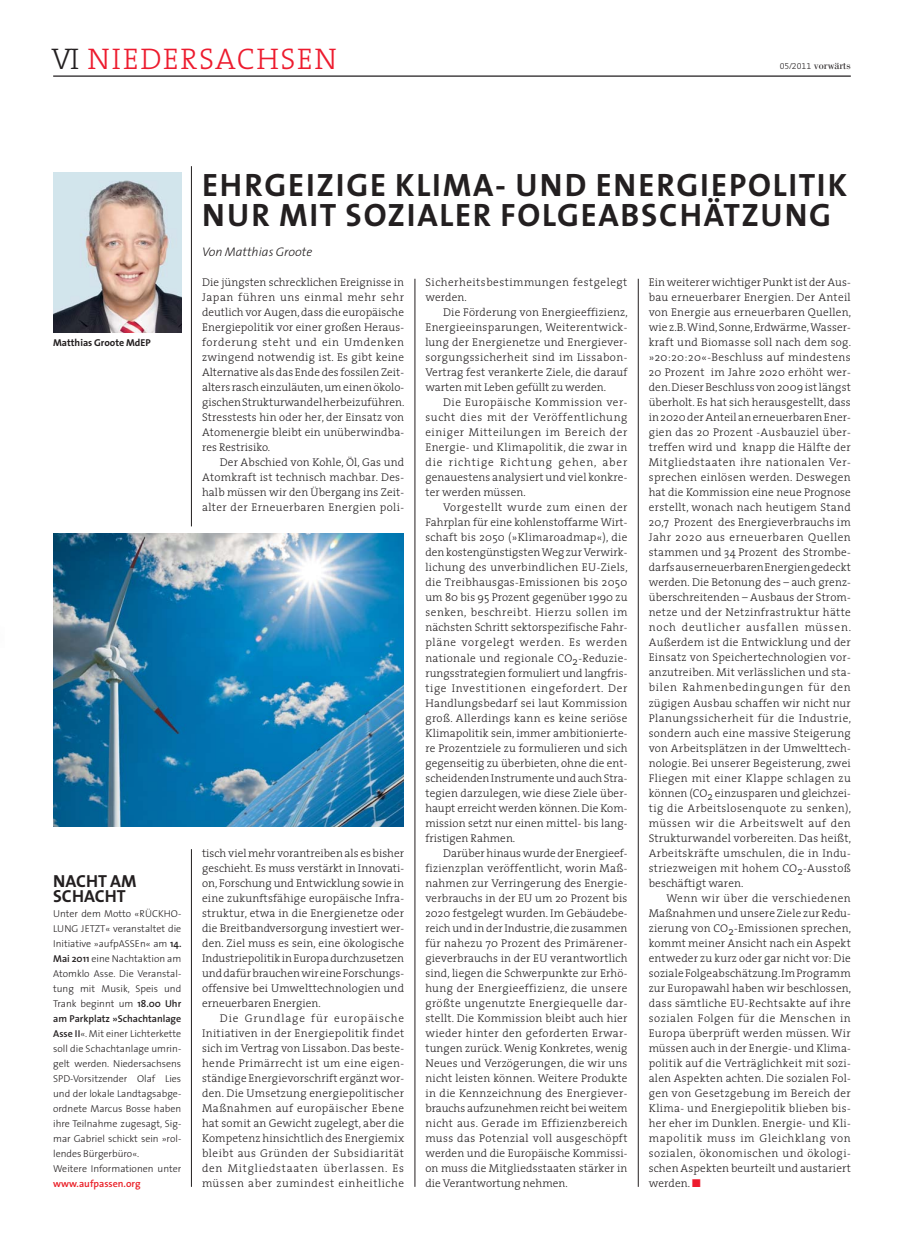
<style>
.page{position:relative;width:904px;height:1241px;background:#fff}
.page>*{position:absolute;margin:0;border:0;box-sizing:border-box;transform-origin:0 0}
.t1{font:32.5px/30px "The Sans Bold Caps";letter-spacing:.055em;color:#231f20}
.t2{font:30px "The Serif Light Caps";letter-spacing:.05em;color:#ed1b2e}
.t3{font:700 17.5px/15px "The Sans";color:#231f20}
.t4{font:italic 300 12.5px "The Sans";letter-spacing:.005em;color:#231f20}
.t5{font:300 11.25px/15px "The Serif";letter-spacing:.015em;color:#231f20;text-align:justify}
.t6{font:300 11.25px/15px "The Serif";letter-spacing:.045em;color:#231f20}
.t7{font:11.25px "Bodoni";color:#231f20}
.t8{font:300 10px/15px "The Sans";color:#231f20}
.t9{font:700 10px "The Sans";color:#231f20}
.t10{font:600 10px "The Sans";color:#ea1d25}
.s1{color:#231f20}
.s2{font-family:"The Serif Light Expert";font-size:8.75px}
.s3{font-weight:600}
.s4{color:#ed1b2e}
</style>
<div class="page">
<hr style="left:53px;top:75px;width:797px;height:2px;background:#231f20">
<hr style="left:191px;top:166px;width:1px;height:360px;background:#231f20">
<hr style="left:191px;top:849px;width:1px;height:337px;background:#231f20">
<hr style="left:415px;top:279px;width:1px;height:907px;background:#231f20">
<hr style="left:638px;top:279px;width:1px;height:907px;background:#231f20">
<img style="left:53px;top:173px;width:128px;height:159px">
<img style="left:53px;top:534px;width:350px;height:292px">
<h2 class="t2" style="left:51px;top:41px;width:287px"><span class="s1">VI</span> NIEDERSACHSEN</h2>
<p class="t7" style="left:779px;top:61px;width:72px"><span class="s2">05/2011</span> vorwärts</p>
<p class="t9" style="left:53px;top:338px;width:99px">Matthias Groote MdEP</p>
<h3 class="t3" style="left:53px;top:873px;width:85px">NACHT AM<br>SCHACHT</h3>
<p class="t8" style="left:53px;top:906px;width:130px">Unter dem Motto «RÜCKHO-<br>LUNG JETZT« veranstaltet die<br>Initiative »aufpASSEn« am <span class="s3">14.<br>Mai 2011</span> eine Nachtaktion am<br>Atomklo Asse. Die Veranstal&shy;tung mit Musik, Speis und<br>Trank beginnt um <span class="s3">18.00 Uhr am Parkplatz »Schachtanlage<br>Asse II</span>«. Mit einer Lichterkette soll die Schachtanlage umrin&shy;gelt werden. Niedersachsens<br>SPD-Vorsitzender Olaf Lies und der lokale Landtagsabge&shy;ordnete Marcus Bosse haben ihre Teilnahme zugesagt, Sig&shy;mar Gabriel schickt sein »rol&shy;lendes Bürgerbüro«.<br>Weitere Informationen unter</p>
<p class="t10" style="left:53px;top:1179px;width:89px">www.aufpassen.org</p>
<h1 class="t1" style="left:202px;top:170px;width:646px">EHRGEIZIGE KLIMA- UND ENERGIEPOLITIK<br>NUR MIT SOZIALER FOLGEABSCHÄTZUNG</h1>
<p class="t4" style="left:202px;top:247px;width:112px">Von Matthias Groote</p>
<p class="t6" style="left:425px;top:275px;width:203px">Sicherheitsbestimmungen festgelegt werden.</p>
<p class="t5" style="left:425px;top:305px;width:204px;text-indent:18px">Die Förderung von Energieeffizienz, Energieeinsparungen, Weiterentwick&shy;lung der Energienetze und Energiever&shy;sorgungssicherheit sind im Lissabon-Vertrag fest verankerte Ziele, die darauf warten mit Leben gefüllt zu werden.</p>
<p class="t5" style="left:425px;top:395px;width:203px;text-indent:18px">Die Europäische Kommission ver&shy;sucht dies mit der Veröffentlichung einiger Mitteilungen im Bereich der Energie- und Klimapolitik, die zwar in die richtige Richtung gehen, aber genauestens analysiert und viel konkre&shy;ter werden müssen.</p>
<p class="t5" style="left:425px;top:500px;width:204px;text-indent:18px">Vorgestellt wurde zum einen der Fahrplan für eine kohlenstoffarme Wirt&shy;schaft bis 2050 (»Klimaroadmap«), die den kostengünstigsten Weg zur Verwirk&shy;lichung des unverbindlichen EU-Ziels, die Treibhausgas-Emissionen bis 2050 um 80 bis 95 Prozent gegenüber 1990 zu senken, beschreibt. Hierzu sollen im nächsten Schritt sektorspezifische Fahr&shy;pläne vorgelegt werden. Es werden nationale und regionale CO2-Reduzie&shy;rungsstrategien formuliert und langfris&shy;tige Investitionen eingefordert. Der Handlungsbedarf sei laut Kommission groß. Allerdings kann es keine seriöse Klimapolitik sein, immer ambitionierte&shy;re Prozentziele zu formulieren und sich gegenseitig zu überbieten, ohne die ent&shy;scheidenden Instrumente und auch Stra&shy;tegien darzulegen, wie diese Ziele über&shy;haupt erreicht werden können. Die Kom&shy;mission setzt nur einen mittel- bis lang&shy;fristigen Rahmen.</p>
<p class="t5" style="left:425px;top:845px;width:203px;text-indent:18px">Darüber hinaus wurde der Energieef&shy;fizienzplan veröffentlicht, worin Maß&shy;nahmen zur Verringerung des Energie&shy;verbrauchs in der EU um 20 Prozent bis 2020 festgelegt wurden. Im Gebäudebe&shy;reich und in der Industrie, die zusammen für nahezu 70 Prozent des Primärener&shy;gieverbrauchs in der EU verantwortlich sind, liegen die Schwerpunkte zur Erhö&shy;hung der Energieeffizienz, die unsere größte ungenutzte Energiequelle dar&shy;stellt. Die Kommission bleibt auch hier wieder hinter den geforderten Erwar&shy;tungen zurück. Wenig Konkretes, wenig Neues und Verzögerungen, die wir uns nicht leisten können. Weitere Produkte in die Kennzeichnung des Energiever&shy;brauchs aufzunehmen reicht bei weitem nicht aus. Gerade im Effizienzbereich muss das Potenzial voll ausgeschöpft werden und die Europäische Kommissi&shy;on muss die Mitgliedsstaaten stärker in die Verantwortung nehmen.</p>
<p class="t5" style="left:202px;top:275px;width:204px">Die jüngsten schrecklichen Ereignisse in Japan führen uns einmal mehr sehr deutlich vor Augen, dass die europäische Energiepolitik vor einer großen Heraus&shy;forderung steht und ein Umdenken zwingend notwendig ist. Es gibt keine Alternative als das Ende des fossilen Zeit&shy;alters rasch einzuläuten, um einen ökolo&shy;gischen Strukturwandel herbeizuführen.<br>Stresstests hin oder her, der Einsatz von Atomenergie bleibt ein unüberwindba&shy;res Restrisiko.</p>
<p class="t5" style="left:202px;top:455px;width:203px;text-indent:18px">Der Abschied von Kohle, Öl, Gas und Atomkraft ist technisch machbar. Des&shy;halb müssen wir den Übergang ins Zeit&shy;alter der Erneuerbaren Energien poli-</p>
<p class="t5" style="left:648px;top:275px;width:204px">Ein weiterer wichtiger Punkt ist der Aus&shy;bau erneuerbarer Energien. Der Anteil von Energie aus erneuerbaren Quellen, wie z.B. Wind, Sonne, Erdwärme, Wasser&shy;kraft und Biomasse soll nach dem sog. »20:20:20«-Beschluss auf mindestens 20 Prozent im Jahre 2020 erhöht wer&shy;den. Dieser Beschluss von 2009 ist längst überholt. Es hat sich herausgestellt, dass in 2020 der Anteil an erneuerbaren Ener&shy;gien das 20 Prozent -Ausbauziel über&shy;treffen wird und knapp die Hälfte der Mitgliedstaaten ihre nationalen Ver&shy;sprechen einlösen werden. Deswegen hat die Kommission eine neue Prognose erstellt, wonach nach heutigem Stand 20,7 Prozent des Energieverbrauchs im Jahr 2020 aus erneuerbaren Quellen stammen und 34 Prozent des Strombe&shy;darfs aus erneuerbaren Energien gedeckt werden. Die Betonung des – auch grenz&shy;überschreitenden – Ausbaus der Strom&shy;netze und der Netzinfrastruktur hätte noch deutlicher ausfallen müssen.<br>Außerdem ist die Entwicklung und der Einsatz von Speichertechnologien vor&shy;anzutreiben. Mit verlässlichen und sta&shy;bilen Rahmenbedingungen für den zügigen Ausbau schaffen wir nicht nur Planungssicherheit für die Industrie, sondern auch eine massive Steigerung von Arbeitsplätzen in der Umwelttech&shy;nologie. Bei unserer Begeisterung, zwei Fliegen mit einer Klappe schlagen zu können (CO2 einzusparen und gleichzei&shy;tig die Arbeitslosenquote zu senken), müssen wir die Arbeitswelt auf den Strukturwandel vorbereiten. Das heißt, Arbeitskräfte umschulen, die in Indu&shy;striezweigen mit hohem CO2-Ausstoß beschäftigt waren.</p>
<p class="t5" style="left:648px;top:890px;width:204px;text-indent:18px">Wenn wir über die verschiedenen Maßnahmen und unsere Ziele zur Redu&shy;zierung von CO2-Emissionen sprechen, kommt meiner Ansicht nach ein Aspekt entweder zu kurz oder gar nicht vor: Die soziale Folgeabschätzung. Im Programm zur Europawahl haben wir beschlossen, dass sämtliche EU-Rechtsakte auf ihre sozialen Folgen für die Menschen in Europa überprüft werden müssen. Wir müssen auch in der Energie- und Klima&shy;politik auf die Verträglichkeit mit sozi&shy;alen Aspekten achten. Die sozialen Fol&shy;gen von Gesetzgebung im Bereich der Klima- und Energiepolitik blieben bis&shy;her eher im Dunklen. Energie- und Kli&shy;mapolitik muss im Gleichklang von sozialen, ökonomischen und ökologi&shy;schen Aspekten beurteilt und austariert werden. <span class="s4">■</span></p>
<p class="t5" style="left:202px;top:845px;width:204px">tisch viel mehr vorantreiben als es bisher geschieht. Es muss verstärkt in Innovati&shy;on, Forschung und Entwicklung sowie in eine zukunftsfähige europäische Infra&shy;struktur, etwa in die Energienetze oder die Breitbandversorgung investiert wer&shy;den. Ziel muss es sein, eine ökologische Industriepolitik in Europa durchzusetzen und dafür brauchen wir eine Forschungs&shy;offensive bei Umwelttechnologien und erneuerbaren Energien.</p>
<p class="t5" style="left:202px;top:1010px;width:203px;text-indent:18px">Die Grundlage für europäische Initiativen in der Energiepolitik findet sich im Vertrag von Lissabon. Das beste&shy;hende Primärrecht ist um eine eigen&shy;ständige Energievorschrift ergänzt wor&shy;den. Die Umsetzung energiepolitischer Maßnahmen auf europäischer Ebene hat somit an Gewicht zugelegt, aber die Kompetenz hinsichtlich des Energiemix bleibt aus Gründen der Subsidiarität den Mitgliedstaaten überlassen. Es müssen aber zumindest einheitliche</p>
</div>
